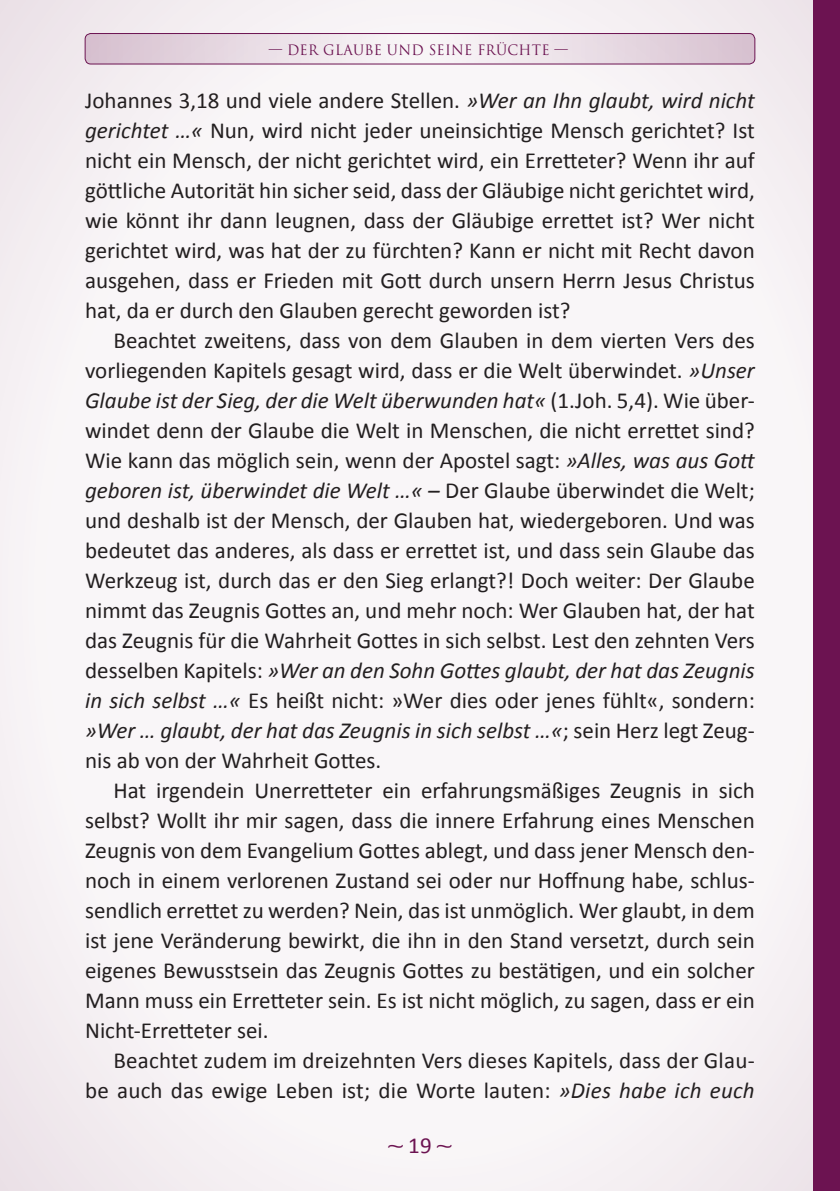
<style>
.page{position:relative;width:840px;height:1191px;background:#fff}
.page>*{position:absolute;margin:0;border:0;box-sizing:border-box;transform-origin:0 0}
.t1{font:23px/30px "Calibri";color:#231f20;text-align:justify}
.t2{font:23px "Calibri";color:#6c1351}
.t3{font:14px "Trajan Pro";letter-spacing:.02em;color:#6c1351;scale:.96 1}
.s1{font-style:italic}
</style>
<div class="page">
<div style="left:0;top:0;width:839px;height:1191px;background:#f9f6f8"></div>
<div style="left:812px;top:0;width:27px;height:1191px;background:#6c1351"></div>
<svg style="left:85px;top:34px;width:669px;height:30px"></svg>
<div style="left:85px;top:33px;width:669px;height:31px;border:1px solid #6c1351;border-radius:6px"></div>
<p class="t3" style="left:269px;top:41px;width:313px">— DER GLAUBE UND SEINE FRÜCHTE —</p>
<p class="t1" style="left:85px;top:85px;width:670px">Johannes 3,18 und viele andere Stellen. <span class="s1">»Wer an Ihn glaubt, wird nicht gerichtet …«</span> Nun, wird nicht jeder uneinsichtige Mensch gerichtet? Ist nicht ein Mensch, der nicht gerichtet wird, ein Erretteter? Wenn ihr auf göttliche Autorität hin sicher seid, dass der Gläubige nicht gerichtet wird, wie könnt ihr dann leugnen, dass der Gläubige errettet ist? Wer nicht gerichtet wird, was hat der zu fürchten? Kann er nicht mit Recht davon ausgehen, dass er Frieden mit Gott durch unsern Herrn Jesus Christus hat, da er durch den Glauben gerecht geworden ist?</p>
<p class="t1" style="left:85px;top:325px;width:671px;text-indent:28px">Beachtet zweitens, dass von dem Glauben in dem vierten Vers des vorliegenden Kapitels gesagt wird, dass er die Welt überwindet. <span class="s1">»Unser Glaube ist der Sieg, der die Welt überwunden hat«</span> (1.Joh. 5,4). Wie über&shy;windet denn der Glaube die Welt in Menschen, die nicht errettet sind?<br>Wie kann das möglich sein, wenn der Apostel sagt: <span class="s1">»Alles, was aus Gott geboren ist, überwindet die Welt …« –</span> Der Glaube überwindet die Welt; und deshalb ist der Mensch, der Glauben hat, wiedergeboren. Und was bedeutet das anderes, als dass er errettet ist, und dass sein Glaube das Werkzeug ist, durch das er den Sieg erlangt?! Doch weiter: Der Glaube nimmt das Zeugnis Gottes an, und mehr noch: Wer Glauben hat, der hat das Zeugnis für die Wahrheit Gottes in sich selbst. Lest den zehnten Vers desselben Kapitels: <span class="s1">»Wer an den Sohn Gottes glaubt, der hat das Zeugnis in sich selbst …«</span> Es heißt nicht: »Wer dies oder jenes fühlt«, sondern: <span class="s1">»Wer … glaubt, der hat das Zeugnis in sich selbst …«</span>; sein Herz legt Zeug&shy;nis ab von der Wahrheit Gottes.</p>
<p class="t1" style="left:85px;top:775px;width:670px;text-indent:28px">Hat irgendein Unerretteter ein erfahrungsmäßiges Zeugnis in sich selbst? Wollt ihr mir sagen, dass die innere Erfahrung eines Menschen Zeugnis von dem Evangelium Gottes ablegt, und dass jener Mensch den&shy;noch in einem verlorenen Zustand sei oder nur Hoffnung habe, schlus&shy;sendlich errettet zu werden? Nein, das ist unmöglich. Wer glaubt, in dem ist jene Veränderung bewirkt, die ihn in den Stand versetzt, durch sein eigenes Bewusstsein das Zeugnis Gottes zu bestätigen, und ein solcher Mann muss ein Erretteter sein. Es ist nicht möglich, zu sagen, dass er ein Nicht-Erretteter sei.</p>
<p class="t1" style="left:85px;top:1045px;width:670px;text-align:right">Beachtet zudem im dreizehnten Vers dieses Kapitels, dass der Glau&shy;be auch das ewige Leben ist; die Worte lauten: <span class="s1">»Dies habe ich euch</span></p>
<p class="t2" style="left:408px;top:1130px;width:25px">19</p>
</div>
